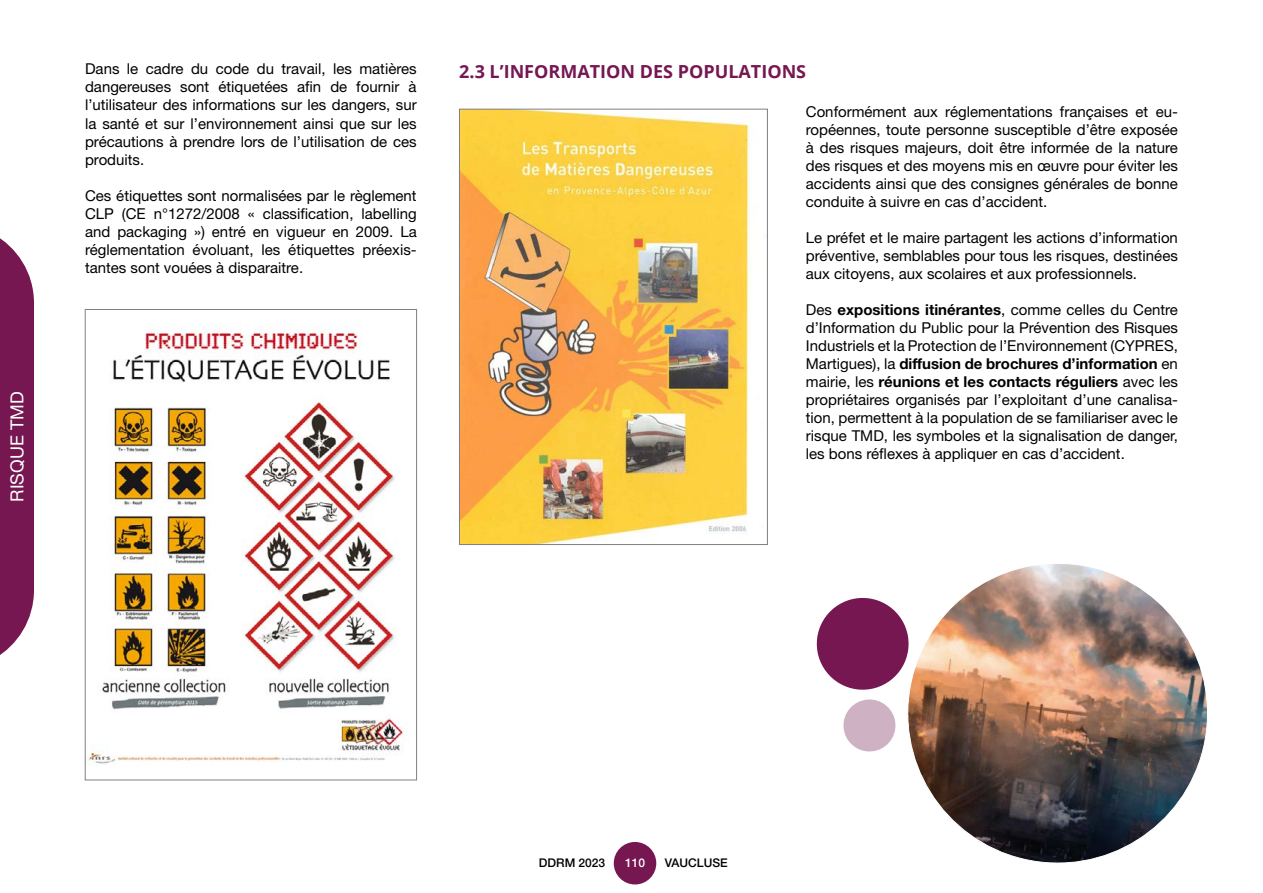
<style>
.page{position:relative;width:1263px;height:893px;background:#fff}
.page>*{position:absolute;margin:0;border:0;box-sizing:border-box;transform-origin:0 0}
.t1{font:700 18px "Open Sans";color:#761752}
.t2{font:18px "Helvetica Neue LT Std";color:#fff}
.t3{font:15px/18px "Helvetica Neue LT Std";color:#000;text-align:justify}
.t4{font:500 12px "Helvetica Neue LT Std";color:#000}
.t5{font:500 12px "Helvetica Neue LT Std";color:#fff}
.s1{font-weight:700}
</style>
<div class="page">
<div style="left:614px;top:842px;width:42px;height:42px;background:#761752;border-radius:50%"></div>
<svg style="left:0;top:238px;width:34px;height:417px"></svg>
<img style="left:87px;top:324px;width:318px;height:440px">
<div style="left:85px;top:309px;width:332px;height:471px;border:1px solid #808080"></div>
<img style="left:461px;top:111px;width:289px;height:432px">
<div style="left:459px;top:109px;width:309px;height:436px;border:1px solid #808080"></div>
<img style="left:911px;top:564px;width:297px;height:299px">
<svg style="left:816px;top:597px;width:95px;height:155px"></svg>
<p class="t2" style="left:6px;top:501px;width:112px;rotate:-90deg">RISQUE TMD</p>
<p class="t3" style="left:85px;top:60px;width:333px">Dans le cadre du code du travail, les matières dangereuses sont étiquetées afin de fournir à l’utilisateur des informations sur les dangers, sur la santé et sur l’environnement ainsi que sur les précautions à prendre lors de l’utilisation de ces produits.</p>
<p class="t3" style="left:85px;top:186px;width:333px">Ces étiquettes sont normalisées par le règlement CLP (CE n°1272/2008 « classification, labelling and packaging ») entré en vigueur en 2009. La réglementation évoluant, les étiquettes préexis&shy;tantes sont vouées à disparaitre.</p>
<p class="t1" style="left:459px;top:58px;width:348px">2.3 L’INFORMATION DES POPULATIONS</p>
<p class="t3" style="left:806px;top:102px;width:374px">Conformément aux réglementations françaises et eu&shy;ropéennes, toute personne susceptible d’être exposée à des risques majeurs, doit être informée de la nature des risques et des moyens mis en œuvre pour éviter les accidents ainsi que des consignes générales de bonne conduite à suivre en cas d’accident.</p>
<p class="t3" style="left:806px;top:228px;width:374px">Le préfet et le maire partagent les actions d’information préventive, semblables pour tous les risques, destinées aux citoyens, aux scolaires et aux professionnels.</p>
<p class="t3" style="left:806px;top:300px;width:374px">Des <span class="s1">expositions itinérantes</span>, comme celles du Centre d’Information du Public pour la Prévention des Risques Industriels et la Protection de l’Environnement (CYPRES, Martigues), la <span class="s1">diffusion de brochures d’information</span> en mairie, les <span class="s1">réunions et les contacts réguliers</span> avec les propriétaires organisés par l’exploitant d’une canalisa&shy;tion, permettent à la population de se familiariser avec le risque TMD, les symboles et la signalisation de danger, les bons réflexes à appliquer en cas d’accident.</p>
<p class="t4" style="left:539px;top:855px;width:68px">DDRM 2023</p>
<p class="t5" style="left:625px;top:855px;width:22px">110</p>
<p class="t4" style="left:665px;top:856px;width:64px">VAUCLUSE</p>
</div>
